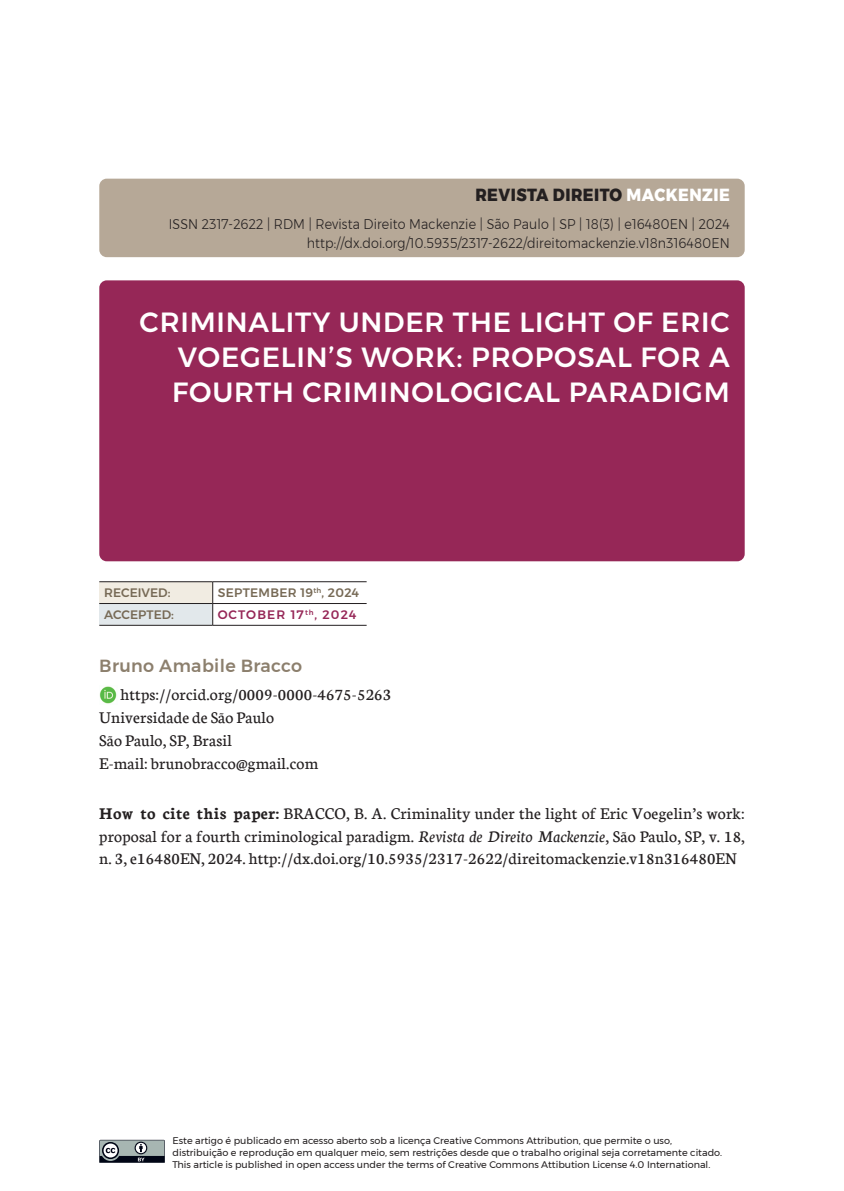
<style>
.page{position:relative;width:844px;height:1191px;background:#fff}
.page>*{position:absolute;margin:0;border:0;box-sizing:border-box;transform-origin:0 0}
.t1{font:500 27.65px/35px "Montserrat";letter-spacing:.03em;color:#fff;text-align:justify}
.t2{font:17.5px/22.8px "Neuton";letter-spacing:.01em;color:#231f20}
.t3{font:800 17.5px "Montserrat";letter-spacing:.03em;color:#231f20;scale:.9 1}
.t4{font:500 17.5px "Montserrat";letter-spacing:.02em;color:#8c7f6d}
.t5{font:300 14px/19.2px "Montserrat";letter-spacing:.01em;color:#231f20;text-align:right;scale:.9 1}
.t6{font:500 12.25px "Montserrat";color:#776a56}
.t7{font:500 12.25px "Montserrat";letter-spacing:.025em;color:#776a56}
.t8{font:500 12.25px "Montserrat";letter-spacing:.1em;color:#962757}
.t9{font:9.62px/12.2px "Montserrat";color:#231f20}
.s1{color:#fff}
.s2{font-weight:700}
.s3{font-style:italic}
</style>
<div class="page">
<div style="left:99px;top:280px;width:645px;height:281px;background:#962757;border-radius:7px"></div>
<div style="left:99px;top:179px;width:645px;height:78px;background:#b6a897;border-radius:7px"></div>
<svg style="left:99px;top:1139px;width:66px;height:23px;background:#7b8387"></svg>
<div style="left:99px;top:582px;width:114px;height:21px;background:#f1ece2"></div>
<div style="left:99px;top:603px;width:114px;height:22px;background:#e2e8eb"></div>
<hr style="left:99px;top:581px;width:114px;height:1px;background:#231f20">
<hr style="left:213px;top:581px;width:153px;height:1px;background:#231f20">
<hr style="left:99px;top:603px;width:114px;height:1px;background:#231f20">
<hr style="left:99px;top:625px;width:114px;height:1px;background:#231f20">
<svg style="left:212px;top:582px;width:1px;height:43px"></svg>
<hr style="left:213px;top:603px;width:153px;height:1px;background:#231f20">
<hr style="left:213px;top:625px;width:153px;height:1px;background:#231f20">
<img style="left:99px;top:686px;width:18px;height:18px">
<p class="t3" style="left:475px;top:180px;width:284px">REVISTA DIREITO <span class="s1">MACKENZIE</span></p>
<p class="t5" style="left:169px;top:214px;width:624px">ISSN 2317-2622 | RDM | Revista Direito Mackenzie | São Paulo | SP | 18(3) | e16480EN | 2024 http://dx.doi.org/10.5935/2317-2622/direitomackenzie.v18n316480EN</p>
<h1 class="t1" style="left:172px;top:304px;width:559px;text-indent:-33px">CRIMINALITY UNDER THE LIGHT OF ERIC VOEGELIN’S WORK: PROPOSAL FOR A FOURTH CRIMINOLOGICAL PARADIGM</h1>
<p class="t6" style="left:104px;top:583px;width:68px">RECEIVED:</p>
<p class="t7" style="left:218px;top:583px;width:143px">SEPTEMBER 19<sup>th</sup>, 2024</p>
<p class="t6" style="left:104px;top:605px;width:71px">ACCEPTED:</p>
<p class="t8" style="left:218px;top:604px;width:140px">OCTOBER 17<sup>th</sup>, 2024</p>
<p class="t4" style="left:99px;top:652px;width:204px">Bruno Amabile Bracco</p>
<p class="t2" style="left:99px;top:683px;width:293px;text-indent:21px">https://orcid.org/0009-0000-4675-5263<br>Universidade de São Paulo<br>São Paulo, SP, Brasil<br>E-mail: brunobracco@gmail.com</p>
<p class="t2" style="left:99px;top:802px;width:647px;text-align:justify"><span class="s2">How to cite this paper:</span> BRACCO, B. A. Criminality under the light of Eric Voegelin’s work: proposal for a fourth criminological paradigm. <span class="s3">Revista de Direito Mackenzie</span>, São Paulo, SP, v. 18, n. 3, e16480EN, 2024. http://dx.doi.org/10.5935/2317-2622/direitomackenzie.v18n316480EN</p>
<p class="t9" style="left:172px;top:1134px;width:551px">Este artigo é publicado em acesso aberto sob a licença Creative Commons Attribution, que permite o uso, distribuição e reprodução em qualquer meio, sem restrições desde que o trabalho original seja corretamente citado.<br>This article is published in open access under the terms of Creative Commons Attibution License 4.0 International.</p>
</div>
